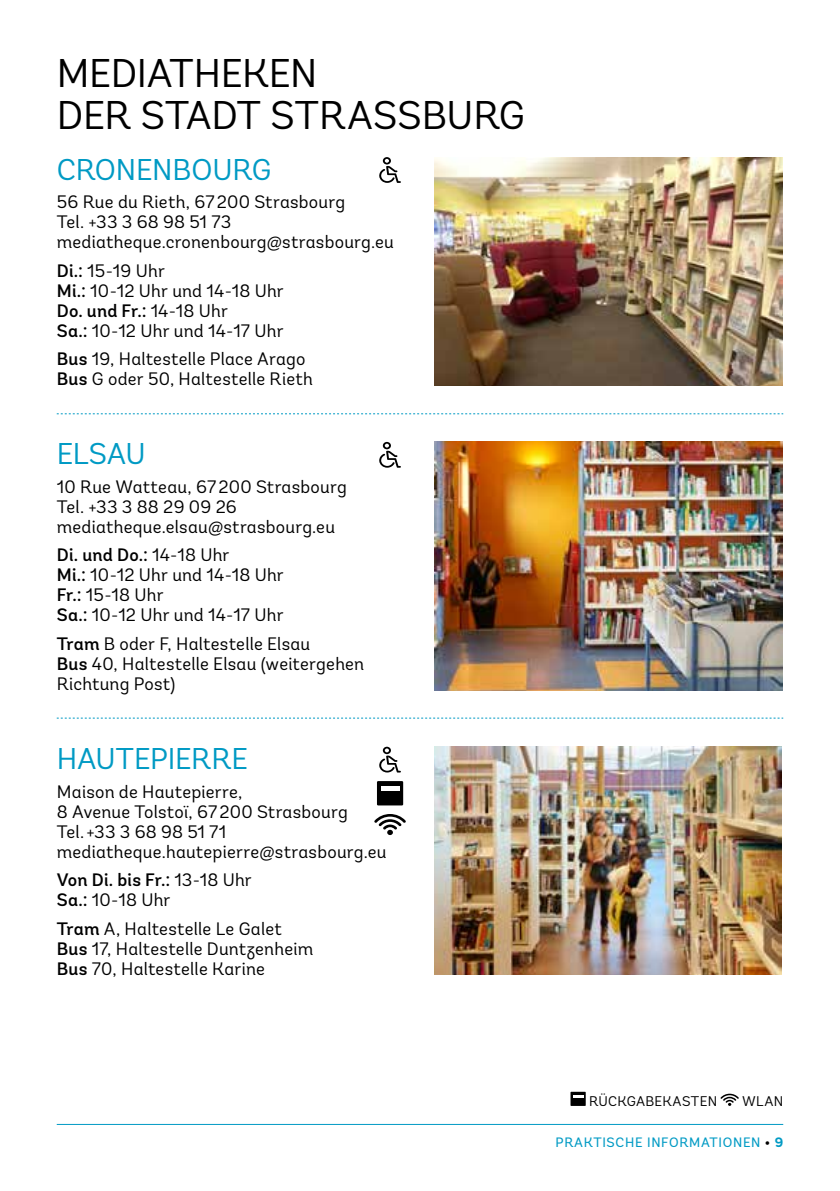
<style>
.page{position:relative;width:840px;height:1191px;background:#fff}
.page>*{position:absolute;margin:0;border:0;box-sizing:border-box;transform-origin:0 0}
.t1{font:40px/42px "Andes";letter-spacing:-.005em;color:#000}
.t2{font:30px "Andes";letter-spacing:-.005em;color:#009ac4}
.t3{font:18px/20px "Andes";letter-spacing:.01em;color:#000}
.t4{font:500 18px/20px "Andes";letter-spacing:.01em;color:#000}
.t5{font:14px "Andes";letter-spacing:.02em;color:#000}
.t6{font:13.6px "Andes";letter-spacing:.05em;color:#009ac4}
.s1{font-weight:500}
.s2{font-weight:400}
.s3{font-weight:700;color:#000}
.s4{font-weight:700}
</style>
<div class="page">
<hr style="left:57px;top:1124px;width:725px;height:1px;background:#009ac4">
<svg style="left:57px;top:413px;width:725px;height:1px"></svg>
<svg style="left:57px;top:718px;width:725px;height:1px"></svg>
<img style="left:434px;top:157px;width:348px;height:228px">
<img style="left:434px;top:746px;width:347px;height:228px">
<img style="left:434px;top:442px;width:348px;height:248px">
<div style="left:570px;top:1091px;width:15px;height:15px;background:#000"></div>
<svg style="left:573px;top:1095px;width:10px;height:2px"></svg>
<svg style="left:720px;top:1093px;width:18px;height:13px"></svg>
<svg style="left:374px;top:814px;width:32px;height:21px"></svg>
<div style="left:377px;top:781px;width:26px;height:24px;background:#000"></div>
<hr style="left:380px;top:786px;width:19px;height:4px;background:#fff">
<svg style="left:379px;top:746px;width:21px;height:26px"></svg>
<svg style="left:379px;top:442px;width:21px;height:26px"></svg>
<svg style="left:379px;top:157px;width:21px;height:26px"></svg>
<h1 class="t1" style="left:57px;top:52px;width:469px">MEDIATHEKEN<br>DER STADT STRASSBURG</h1>
<h2 class="t2" style="left:57px;top:151px;width:216px">CRONENBOURG</h2>
<p class="t3" style="left:57px;top:192px;width:338px">56 Rue du Rieth, 67200 Strasbourg<br>Tel. +33 3 68 98 51 73 mediatheque.cronenbourg@strasbourg.eu</p>
<p class="t3" style="left:57px;top:260px;width:228px"><span class="s1">Di.:</span> 15-19 Uhr<br><span class="s1">Mi.:</span> 10-12 Uhr und 14-18 Uhr<br><span class="s1">Do. und Fr.:</span> 14-18 Uhr<br><span class="s1">Sa.:</span> 10-12 Uhr und 14-17 Uhr</p>
<p class="t3" style="left:57px;top:349px;width:257px"><span class="s1">Bus</span> 19, Haltestelle Place Arago<br><span class="s1">Bus</span> G oder 50, Haltestelle Rieth</p>
<h2 class="t2" style="left:57px;top:436px;width:90px">ELSAU</h2>
<p class="t3" style="left:57px;top:477px;width:291px">10 Rue Watteau, 67200 Strasbourg<br>Tel. +33 3 88 29 09 26 mediatheque.elsau@strasbourg.eu</p>
<p class="t3" style="left:57px;top:545px;width:228px"><span class="s1">Di. und Do.:</span> 14-18 Uhr<br><span class="s1">Mi.:</span> 10-12 Uhr und 14-18 Uhr<br><span class="s1">Fr.:</span> 15-18 Uhr<br><span class="s1">Sa.:</span> 10-12 Uhr und 14-17 Uhr</p>
<p class="t3" style="left:57px;top:634px;width:309px"><span class="s1">Tram</span> B oder F, Haltestelle Elsau<br><span class="s1">Bus</span> 40, Haltestelle Elsau (weitergehen<br>Richtung Post)</p>
<h2 class="t2" style="left:57px;top:741px;width:193px">HAUTEPIERRE</h2>
<p class="t3" style="left:57px;top:781px;width:331px">Maison de Hautepierre,<br>8 Avenue Tolstoï, 67200 Strasbourg<br>Tel. +33 3 68 98 51 71 mediatheque.hautepierre@strasbourg.eu</p>
<p class="t4" style="left:57px;top:870px;width:196px">Von Di. bis Fr.: <span class="s2">13-18 Uhr<br></span>Sa.: <span class="s2">10-18 Uhr</span></p>
<p class="t3" style="left:57px;top:918px;width:258px"><span class="s1">Tram</span> A, Haltestelle Le Galet<br><span class="s1">Bus</span> 17, Haltestelle Duntzenheim<br><span class="s1">Bus</span> 70, Haltestelle Karine</p>
<p class="t5" style="left:588px;top:1092px;width:129px">RÜCKGABEKASTEN</p>
<p class="t5" style="left:741px;top:1092px;width:43px">WLAN</p>
<p class="t6" style="left:555px;top:1134px;width:229px">PRAKTISCHE INFORMATIONEN <span class="s3">•</span> <span class="s4">9</span></p>
</div>
